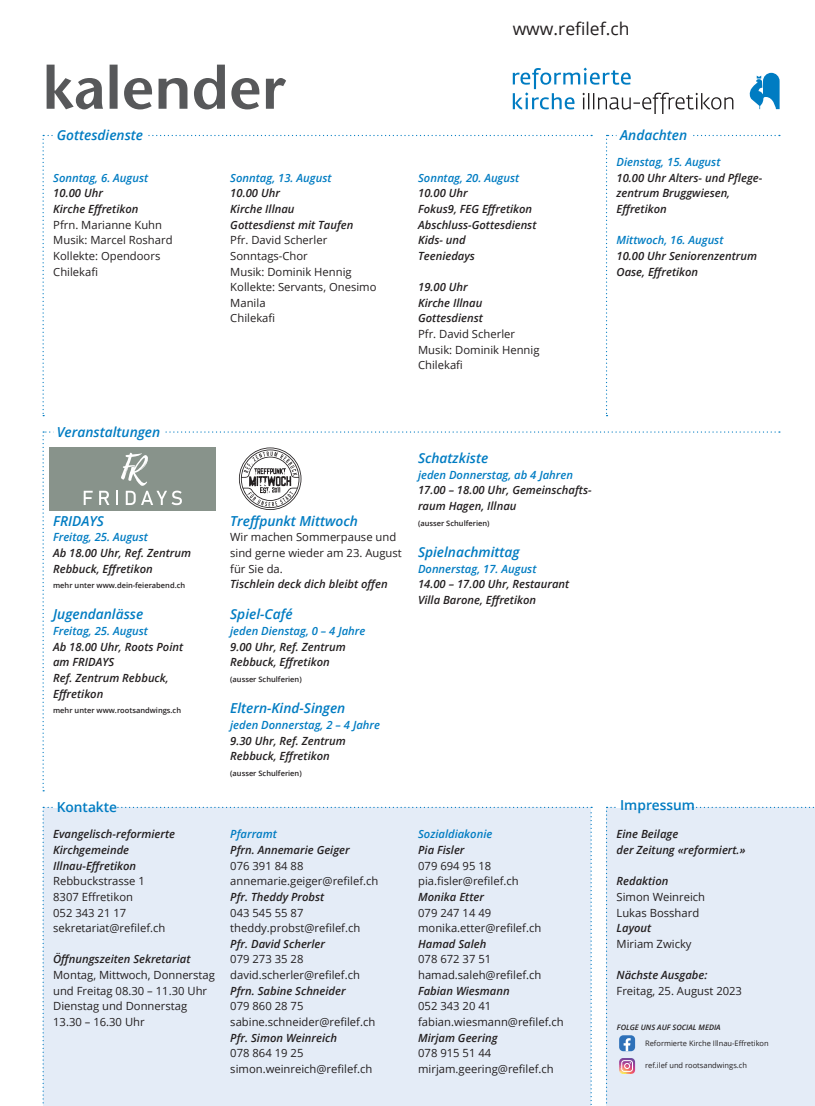
<style>
.page{position:relative;width:815px;height:1106px;background:#fff}
.page>*{position:absolute;margin:0;border:0;box-sizing:border-box;transform-origin:0 0}
.t1{font:17.5px "Open Sans";color:#231f20}
.t2{font:italic 600 13.75px "Open Sans";color:#007cc2}
.t3{font:600 13.75px "Open Sans";color:#007cc2}
.t4{font:italic 600 11.25px/15.6px "Open Sans";color:#231f20}
.t5{font:11.25px/15.6px "Open Sans";color:#231f20}
.t6{font:italic 600 11.25px "Open Sans";color:#007cc2}
.t7{font:600 7.5px "Open Sans";color:#231f20}
.t8{font:7.5px "Open Sans";color:#231f20}
.t9{font:italic 600 7.5px "Open Sans";color:#231f20}
</style>
<div class="page">
<svg style="left:47px;top:65px;width:239px;height:44px"></svg>
<svg style="left:513px;top:68px;width:220px;height:46px"></svg>
<svg style="left:749px;top:73px;width:31px;height:36px"></svg>
<div style="left:43px;top:806px;width:549px;height:300px;background:#e4ecf7"></div>
<div style="left:53px;top:807px;width:62px;height:16px;background:#e4ecf7"></div>
<div style="left:53px;top:793px;width:63px;height:14px;background:#fff"></div>
<div style="left:606px;top:806px;width:209px;height:300px;background:#e4ecf7"></div>
<svg style="left:606px;top:135px;width:174px;height:281px"></svg>
<div style="left:617px;top:127px;width:74px;height:16px;background:#fff"></div>
<svg style="left:43px;top:431px;width:737px;height:360px"></svg>
<h1 class="t1" style="left:513px;top:16px;width:118px">www.refilef.ch</h1>
<p class="t2" style="left:57px;top:126px;width:88px">Gottesdienste</p>
<p class="t2" style="left:620px;top:126px;width:69px">Andachten</p>
<p class="t6" style="left:53px;top:170px;width:96px">Sonntag, 6. August</p>
<p class="t4" style="left:53px;top:185px;width:87px">10.00 Uhr<br>Kirche Effretikon</p>
<p class="t5" style="left:53px;top:216px;width:121px">Pfrn. Marianne Kuhn<br>Musik: Marcel Roshard<br>Kollekte: Opendoors<br>Chilekafi</p>
<p class="t2" style="left:57px;top:423px;width:105px">Veranstaltungen</p>
<p class="t2" style="left:53px;top:511px;width:52px">FRIDAYS</p>
<p class="t6" style="left:53px;top:529px;width:96px">Freitag, 25. August</p>
<p class="t4" style="left:53px;top:545px;width:139px">Ab 18.00 Uhr, Ref. Zentrum<br>Rebbuck, Effretikon</p>
<p class="t7" style="left:53px;top:580px;width:134px">mehr unter www.dein-feierabend.ch</p>
<p class="t2" style="left:53px;top:605px;width:92px">Jugendanlässe</p>
<p class="t6" style="left:53px;top:623px;width:96px">Freitag, 25. August</p>
<p class="t4" style="left:53px;top:638px;width:132px">Ab 18.00 Uhr, Roots Point am FRIDAYS<br>Ref. Zentrum Rebbuck,<br>Effretikon</p>
<p class="t7" style="left:53px;top:705px;width:129px">mehr unter www.rootsandwings.ch</p>
<p class="t6" style="left:230px;top:170px;width:103px">Sonntag, 13. August</p>
<p class="t4" style="left:230px;top:185px;width:125px">10.00 Uhr<br>Kirche Illnau<br>Gottesdienst mit Taufen</p>
<p class="t5" style="left:230px;top:232px;width:148px">Pfr. David Scherler<br>Sonntags-Chor<br>Musik: Dominik Hennig<br>Kollekte: Servants, Onesimo<br>Manila<br>Chilekafi</p>
<p class="t6" style="left:418px;top:170px;width:103px">Sonntag, 20. August</p>
<p class="t4" style="left:418px;top:185px;width:120px">10.00 Uhr<br>Fokus9, FEG Effretikon<br>Abschluss-Gottesdienst<br>Kids- und<br>Teeniedays</p>
<p class="t4" style="left:418px;top:279px;width:66px">19.00 Uhr<br>Kirche Illnau<br>Gottesdienst</p>
<p class="t5" style="left:418px;top:326px;width:123px">Pfr. David Scherler<br>Musik: Dominik Hennig<br>Chilekafi</p>
<p class="t6" style="left:617px;top:154px;width:105px">Dienstag, 15. August</p>
<p class="t4" style="left:617px;top:170px;width:147px">10.00 Uhr Alters- und Pflege&shy;zentrum Bruggwiesen,<br>Effretikon</p>
<p class="t6" style="left:617px;top:232px;width:108px">Mittwoch, 16. August</p>
<p class="t4" style="left:617px;top:248px;width:142px">10.00 Uhr Seniorenzentrum<br>Oase, Effretikon</p>
<p class="t2" style="left:230px;top:511px;width:129px">Treffpunkt Mittwoch</p>
<p class="t5" style="left:230px;top:529px;width:173px">Wir machen Sommerpause und sind gerne wieder am 23. August für Sie da.</p>
<p class="t4" style="left:230px;top:576px;width:159px">Tischlein deck dich bleibt offen</p>
<p class="t2" style="left:230px;top:605px;width:64px">Spiel-Café</p>
<p class="t6" style="left:230px;top:623px;width:137px">jeden Dienstag, 0 – 4 Jahre</p>
<p class="t4" style="left:230px;top:638px;width:117px">9.00 Uhr, Ref. Zentrum<br>Rebbuck, Effretikon</p>
<p class="t7" style="left:230px;top:674px;width:73px">(ausser Schulferien)</p>
<p class="t2" style="left:230px;top:699px;width:117px">Eltern-Kind-Singen</p>
<p class="t6" style="left:230px;top:717px;width:151px">jeden Donnerstag, 2 – 4 Jahre</p>
<p class="t4" style="left:230px;top:732px;width:117px">9.30 Uhr, Ref. Zentrum<br>Rebbuck, Effretikon</p>
<p class="t7" style="left:230px;top:768px;width:73px">(ausser Schulferien)</p>
<p class="t2" style="left:418px;top:449px;width:72px">Schatzkiste</p>
<p class="t6" style="left:418px;top:467px;width:157px">jeden Donnerstag, ab 4 Jahren</p>
<p class="t4" style="left:418px;top:482px;width:175px">17.00 – 18.00 Uhr, Gemeinschafts&shy;raum Hagen, Illnau</p>
<p class="t7" style="left:418px;top:518px;width:73px">(ausser Schulferien)</p>
<p class="t2" style="left:418px;top:542px;width:103px">Spielnachmittag</p>
<p class="t6" style="left:418px;top:561px;width:120px">Donnerstag, 17. August</p>
<p class="t4" style="left:418px;top:576px;width:153px">14.00 – 17.00 Uhr, Restaurant<br>Villa Barone, Effretikon</p>
<p class="t3" style="left:57px;top:797px;width:62px">Kontakte</p>
<p class="t3" style="left:620px;top:795px;width:77px">Impressum</p>
<p class="t4" style="left:53px;top:826px;width:124px">Evangelisch-reformierte<br>Kirchgemeinde<br>Illnau-Effretikon</p>
<p class="t5" style="left:53px;top:873px;width:114px">Rebbuckstrasse 1<br>8307 Effretikon<br>052 343 21 17 sekretariat@refilef.ch</p>
<p class="t4" style="left:53px;top:951px;width:139px">Öffnungszeiten Sekretariat</p>
<p class="t5" style="left:53px;top:966px;width:163px">Montag, Mittwoch, Donnerstag und Freitag 08.30 – 11.30 Uhr<br>Dienstag und Donnerstag<br>13.30 – 16.30 Uhr</p>
<p class="t6" style="left:230px;top:826px;width:48px">Pfarramt</p>
<p class="t4" style="left:230px;top:842px;width:121px">Pfrn. Annemarie Geiger</p>
<p class="t5" style="left:230px;top:857px;width:150px">076 391 84 88 annemarie.geiger@refilef.ch</p>
<p class="t4" style="left:230px;top:888px;width:96px">Pfr. Theddy Probst</p>
<p class="t5" style="left:230px;top:904px;width:132px">043 545 55 87 theddy.probst@refilef.ch</p>
<p class="t4" style="left:230px;top:935px;width:96px">Pfr. David Scherler</p>
<p class="t5" style="left:230px;top:951px;width:131px">079 273 35 28 david.scherler@refilef.ch</p>
<p class="t4" style="left:230px;top:982px;width:117px">Pfrn. Sabine Schneider</p>
<p class="t5" style="left:230px;top:998px;width:146px">079 860 28 75 sabine.schneider@refilef.ch</p>
<p class="t4" style="left:230px;top:1029px;width:108px">Pfr. Simon Weinreich</p>
<p class="t5" style="left:230px;top:1045px;width:144px">078 864 19 25 simon.weinreich@refilef.ch</p>
<p class="t6" style="left:418px;top:826px;width:76px">Sozialdiakonie</p>
<p class="t4" style="left:418px;top:842px;width:48px">Pia Fisler</p>
<p class="t5" style="left:418px;top:857px;width:102px">079 694 95 18 pia.fisler@refilef.ch</p>
<p class="t4" style="left:418px;top:888px;width:67px">Monika Etter</p>
<p class="t5" style="left:418px;top:904px;width:125px">079 247 14 49 monika.etter@refilef.ch</p>
<p class="t4" style="left:418px;top:935px;width:70px">Hamad Saleh</p>
<p class="t5" style="left:418px;top:951px;width:125px">078 672 37 51 hamad.saleh@refilef.ch</p>
<p class="t4" style="left:418px;top:982px;width:93px">Fabian Wiesmann</p>
<p class="t5" style="left:418px;top:998px;width:147px">052 343 20 41 fabian.wiesmann@refilef.ch</p>
<p class="t4" style="left:418px;top:1029px;width:81px">Mirjam Geering</p>
<p class="t5" style="left:418px;top:1045px;width:137px">078 915 51 44 mirjam.geering@refilef.ch</p>
<p class="t4" style="left:617px;top:826px;width:130px">Eine Beilage<br>der Zeitung «reformiert.»</p>
<p class="t4" style="left:617px;top:873px;width:53px">Redaktion</p>
<p class="t5" style="left:617px;top:888px;width:90px">Simon Weinreich<br>Lukas Bosshard</p>
<p class="t4" style="left:617px;top:920px;width:36px">Layout</p>
<p class="t5" style="left:617px;top:935px;width:77px">Miriam Zwicky</p>
<p class="t4" style="left:617px;top:966px;width:92px">Nächste Ausgabe:</p>
<p class="t5" style="left:617px;top:982px;width:127px">Freitag, 25. August 2023</p>
<p class="t9" style="left:617px;top:1021px;width:105px">FOLGE UNS AUF SOCIAL MEDIA</p>
<p class="t8" style="left:645px;top:1038px;width:125px">Reformierte Kirche Illnau-Effretikon</p>
<p class="t8" style="left:645px;top:1060px;width:103px">ref.ilef und rootsandwings.ch</p>
</div>
